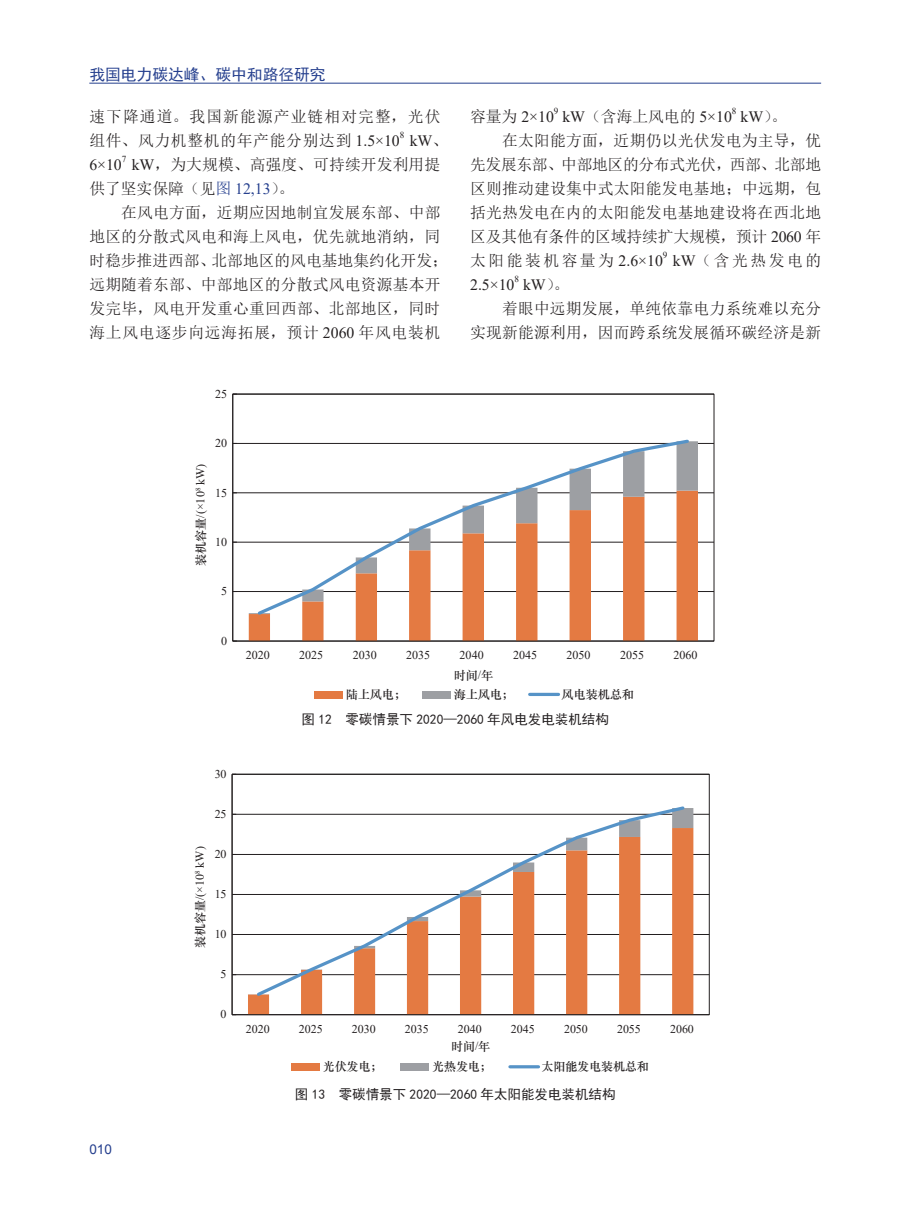
<style>
.page{position:relative;width:919px;height:1217px;background:#fff}
.page>*{position:absolute;margin:0;border:0;box-sizing:border-box;transform-origin:0 0}
.t1{font:15.75px/24px "Sim Sun";letter-spacing:.015em;color:#231f20}
.t2{font:15.75px/24px "Sim Sun";letter-spacing:.07em;color:#231f20}
.t3{font:15.75px "Times New Roman";color:#231f20}
.t4{font:15.75px "Sim Hei";color:#253f8e}
.t5{font:13.5px "Sim Hei";color:#231f20}
.t6{font:13.5px "Arial";color:#253f8e}
.t7{font:12px "Times New Roman";color:#231f20}
.t8{font:12px "ST Zhongsong";color:#231f20}
.t9{font:11.85px "Times New Roman";color:#231f20}
.t10{font:11.85px "ST Zhongsong";color:#231f20}
.t11{font:9.15px "Times New Roman";color:#231f20}
.s1{font-family:"Times New Roman"}
.s2{font-family:"Sim Sun"}
.s3{color:#253f8e}
.s4{font-family:"Times New Roman";color:#253f8e}
.s5{font-family:"ST Zhongsong"}
</style>
<div class="page">
<hr style="left:89px;top:83px;width:732px;height:1px;background:#253f8e">
<hr style="left:233px;top:443px;width:481px;height:1px;background:#231f20">
<hr style="left:233px;top:492px;width:481px;height:1px;background:#231f20">
<hr style="left:233px;top:541px;width:481px;height:1px;background:#231f20">
<hr style="left:233px;top:591px;width:481px;height:1px;background:#231f20">
<svg style="left:249px;top:614px;width:449px;height:26px"></svg>
<svg style="left:249px;top:441px;width:449px;height:173px"></svg>
<hr style="left:232px;top:394px;width:1px;height:247px;background:#231f20">
<hr style="left:233px;top:640px;width:481px;height:1px;background:#231f20">
<svg style="left:255px;top:439px;width:436px;height:178px"></svg>
<div style="left:314px;top:690px;width:29px;height:8px;background:#e47a42"></div>
<div style="left:422px;top:690px;width:28px;height:8px;background:#9d9fa3"></div>
<svg style="left:529px;top:692px;width:29px;height:4px"></svg>
<hr style="left:232px;top:813px;width:477px;height:1px;background:#231f20">
<hr style="left:232px;top:853px;width:477px;height:1px;background:#231f20">
<hr style="left:232px;top:893px;width:477px;height:1px;background:#231f20">
<hr style="left:232px;top:933px;width:477px;height:1px;background:#231f20">
<hr style="left:232px;top:974px;width:477px;height:1px;background:#231f20">
<svg style="left:248px;top:994px;width:445px;height:20px"></svg>
<svg style="left:248px;top:808px;width:445px;height:186px"></svg>
<hr style="left:232px;top:774px;width:1px;height:240px;background:#231f20">
<hr style="left:232px;top:1014px;width:477px;height:1px;background:#231f20">
<svg style="left:254px;top:806px;width:432px;height:192px"></svg>
<div style="left:291px;top:1062px;width:29px;height:8px;background:#e47a42"></div>
<div style="left:400px;top:1062px;width:29px;height:8px;background:#9d9fa3"></div>
<svg style="left:510px;top:1065px;width:28px;height:3px"></svg>
<p class="t4" style="left:89px;top:66px;width:238px">我国电力碳达峰、碳中和路径研究</p>
<p class="t2" style="left:89px;top:104px;width:352px">速下降通道。我国新能源产业链相对完整，光伏组件、风力机整机的年产能分别达到 <span class="s1">1.5×10</span></p>
<p class="t11" style="left:400px;top:129px;width:6px">8</p>
<p class="t3" style="left:409px;top:129px;width:40px">kW<span class="s2">、</span></p>
<p class="t3" style="left:89px;top:153px;width:34px">6×10</p>
<p class="t11" style="left:122px;top:153px;width:6px">7</p>
<p class="t1" style="left:89px;top:152px;width:352px;text-indent:42px"><span class="s1">kW</span>，为大规模、高强度、可持续开发利用提供了坚实保障（见<span class="s3">图</span> <span class="s4">12,13</span>）。</p>
<p class="t1" style="left:89px;top:200px;width:360px;text-indent:32px">在风电方面，近期应因地制宜发展东部、中部地区的分散式风电和海上风电，优先就地消纳，同时稳步推进西部、北部地区的风电基地集约化开发；远期随着东部、中部地区的分散式风电资源基本开发完毕，风电开发重心重回西部、北部地区，同时海上风电逐步向远海拓展，预计 <span class="s1">2060</span> 年风电装机</p>
<p class="t7" style="left:215px;top:385px;width:14px">25</p>
<p class="t7" style="left:192px;top:565px;width:104px;rotate:-90deg"><span class="s5">装机容量</span>/(×10<sup>8</sup> kW)</p>
<p class="t7" style="left:215px;top:434px;width:14px">20</p>
<p class="t7" style="left:215px;top:484px;width:14px">15</p>
<p class="t7" style="left:215px;top:533px;width:14px">10</p>
<p class="t7" style="left:221px;top:582px;width:8px">5</p>
<p class="t7" style="left:221px;top:632px;width:8px">0</p>
<p class="t3" style="left:470px;top:105px;width:85px"><span class="s2">容量为</span> 2×10</p>
<p class="t11" style="left:554px;top:105px;width:6px">9</p>
<p class="t1" style="left:562px;top:104px;width:171px"><span class="s1">kW</span>（含海上风电的 <span class="s1">5×10</span></p>
<p class="t11" style="left:732px;top:105px;width:6px">8</p>
<p class="t3" style="left:740px;top:105px;width:48px">kW<span class="s2">）。</span></p>
<p class="t1" style="left:470px;top:128px;width:352px;text-align:justify;text-indent:32px">在太阳能方面，近期仍以光伏发电为主导，优先发展东部、中部地区的分布式光伏，西部、北部地区则推动建设集中式太阳能发电基地；中远期，包括光热发电在内的太阳能发电基地建设将在西北地区及其他有条件的区域持续扩大规模，预计 <span class="s1">2060</span> 年太阳能装机容量为 <span class="s1">2.6×10</span></p>
<p class="t11" style="left:663px;top:249px;width:6px">9</p>
<p class="t1" style="left:672px;top:248px;width:150px"><span class="s1">kW</span>（含光热发电的</p>
<p class="t3" style="left:470px;top:273px;width:46px">2.5×10</p>
<p class="t11" style="left:514px;top:273px;width:6px">8</p>
<p class="t3" style="left:523px;top:273px;width:48px">kW<span class="s2">）。</span></p>
<p class="t1" style="left:470px;top:296px;width:352px;text-align:right">着眼中远期发展，单纯依靠电力系统难以充分<br>实现新能源利用，因而跨系统发展循环碳经济是新</p>
<p class="t7" style="left:246px;top:646px;width:26px">2020</p>
<p class="t7" style="left:299px;top:646px;width:26px">2025</p>
<p class="t7" style="left:352px;top:646px;width:26px">2030</p>
<p class="t7" style="left:406px;top:646px;width:26px">2035</p>
<p class="t7" style="left:459px;top:646px;width:26px">2040</p>
<p class="t7" style="left:513px;top:646px;width:26px">2045</p>
<p class="t7" style="left:566px;top:646px;width:26px">2050</p>
<p class="t7" style="left:620px;top:646px;width:26px">2055</p>
<p class="t7" style="left:673px;top:646px;width:26px">2060</p>
<p class="t8" style="left:453px;top:666px;width:41px">时间<span class="s1">/</span>年</p>
<p class="t6" style="left:89px;top:1140px;width:24px">010</p>
<p class="t9" style="left:215px;top:765px;width:13px">30</p>
<p class="t9" style="left:215px;top:805px;width:13px">25</p>
<p class="t9" style="left:192px;top:947px;width:103px;rotate:-90deg"><span class="s5">装机容量</span>/(×10<sup>8</sup> kW)</p>
<p class="t9" style="left:215px;top:845px;width:13px">20</p>
<p class="t9" style="left:215px;top:885px;width:13px">15</p>
<p class="t9" style="left:215px;top:925px;width:13px">10</p>
<p class="t9" style="left:221px;top:965px;width:7px">5</p>
<p class="t9" style="left:221px;top:1005px;width:7px">0</p>
<p class="t8" style="left:346px;top:685px;width:62px">陆上风电；</p>
<p class="t8" style="left:453px;top:685px;width:62px">海上风电；</p>
<p class="t8" style="left:561px;top:685px;width:74px">风电装机总和</p>
<p class="t5" style="left:301px;top:712px;width:309px">图 12 零碳情景下 2020—2060 年风电发电装机结构</p>
<p class="t9" style="left:246px;top:1020px;width:25px">2020</p>
<p class="t9" style="left:299px;top:1020px;width:25px">2025</p>
<p class="t9" style="left:352px;top:1020px;width:25px">2030</p>
<p class="t9" style="left:405px;top:1020px;width:25px">2035</p>
<p class="t9" style="left:458px;top:1020px;width:25px">2040</p>
<p class="t9" style="left:511px;top:1020px;width:25px">2045</p>
<p class="t9" style="left:564px;top:1020px;width:25px">2050</p>
<p class="t9" style="left:617px;top:1020px;width:25px">2055</p>
<p class="t9" style="left:670px;top:1020px;width:25px">2060</p>
<p class="t10" style="left:451px;top:1037px;width:41px">时间<span class="s1">/</span>年</p>
<p class="t10" style="left:323px;top:1057px;width:61px">光伏发电；</p>
<p class="t10" style="left:432px;top:1057px;width:61px">光热发电；</p>
<p class="t10" style="left:541px;top:1057px;width:109px">太阳能发电装机总和</p>
<p class="t5" style="left:295px;top:1086px;width:322px">图 13 零碳情景下 2020—2060 年太阳能发电装机结构</p>
</div>
